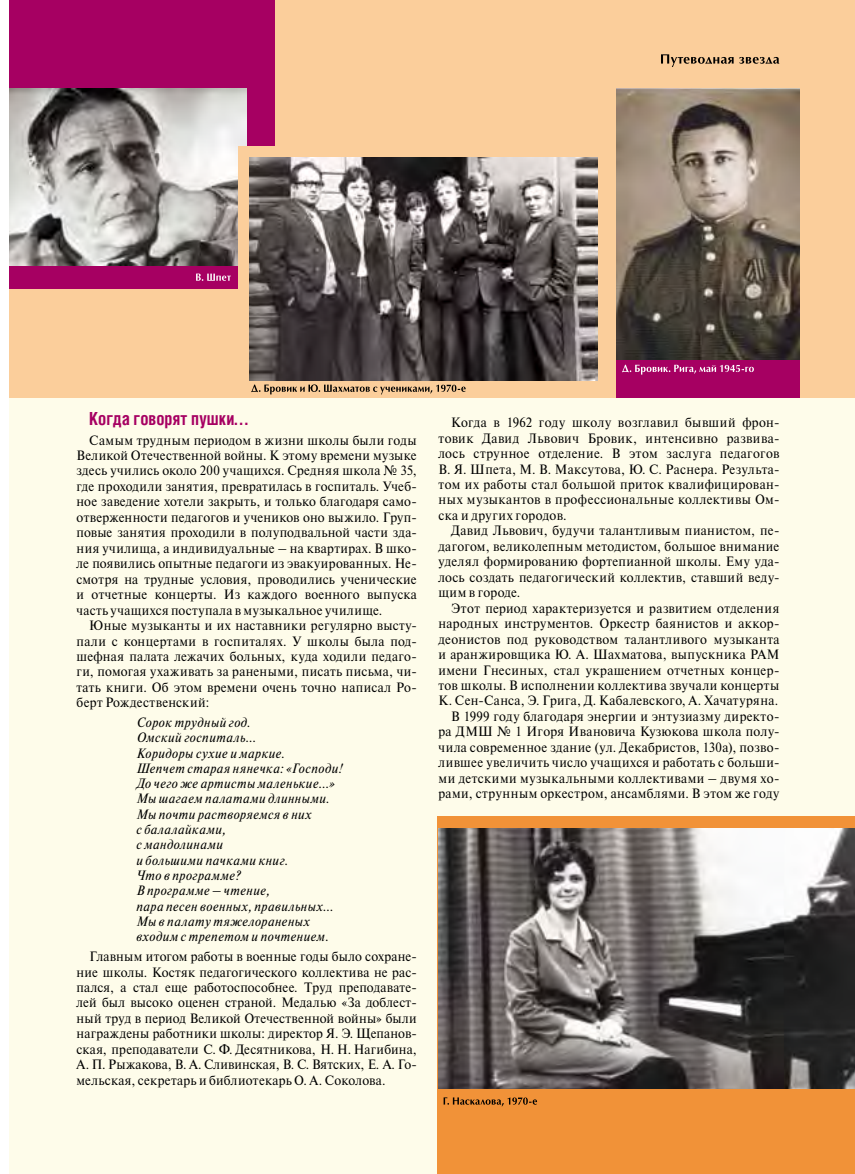
<style>
.page{position:relative;width:855px;height:1174px;background:#fefcea}
.page>*{position:absolute;margin:0;border:0;box-sizing:border-box;transform-origin:0 0}
.t1{font:700 18px "Helios Cond";color:#a60062;scale:.95 1}
.t2{font:12.75px/15.5px "Newton C";letter-spacing:.03em;color:#000;text-align:justify;scale:.95 1}
.t3{font:italic 12.75px/15.3px "Newton C";letter-spacing:.04em;color:#000;scale:.95 1}
</style>
<div class="page">
<div style="left:437px;top:816px;width:418px;height:358px;background:#f19238"></div>
<div style="left:3px;top:0;width:852px;height:397px;background:#fbce9b"></div>
<div style="left:617px;top:347px;width:183px;height:50px;background:#a60062"></div>
<div style="left:0;top:0;width:274px;height:289px;background:#a60062"></div>
<img style="left:617px;top:88px;width:183px;height:271px">
<img style="left:439px;top:828px;width:416px;height:261px">
<img style="left:9px;top:88px;width:238px;height:177px">
<div style="left:238px;top:146px;width:320px;height:201px;background:#fbce9b"></div>
<img style="left:250px;top:158px;width:348px;height:222px">
<svg style="left:661px;top:54px;width:118px;height:13px"></svg>
<svg style="left:443px;top:1097px;width:94px;height:9px"></svg>
<svg style="left:196px;top:273px;width:35px;height:8px"></svg>
<svg style="left:251px;top:384px;width:215px;height:10px"></svg>
<svg style="left:622px;top:365px;width:132px;height:10px"></svg>
<div style="left:0;top:0;width:9px;height:1174px;background:#fff"></div>
<h1 class="t1" style="left:89px;top:408px;width:169px">Когда говорят пушки…</h1>
<p class="t2" style="left:77px;top:432px;width:360px;text-indent:13px">Самым трудным периодом в жизни школы были годы Великой Отечественной войны. К этому времени музыке здесь учились около 200 учащихся. Средняя школа № 35, где проходили занятия, превратилась в госпиталь. Учеб&shy;ное заведение хотели закрыть, и только благодаря само&shy;отверженности педагогов и учеников оно выжило. Груп&shy;повые занятия проходили в полуподвальной части зда&shy;ния училища, а индивидуальные – на квартирах. В шко&shy;ле появились опытные педагоги из эвакуированных. Не&shy;смотря на трудные условия, проводились ученические и отчетные концерты. Из каждого военного выпуска часть учащихся поступала в музыкальное училище.</p>
<p class="t2" style="left:77px;top:618px;width:360px;text-indent:13px">Юные музыканты и их наставники регулярно высту&shy;пали с концертами в госпиталях. У школы была под&shy;шефная палата лежачих больных, куда ходили педаго&shy;ги, помогая ухаживать за ранеными, писать письма, чи&shy;тать книги. Об этом времени очень точно написал Ро&shy;берт Рождественский:</p>
<p class="t3" style="left:136px;top:714px;width:218px">Сорок трудный год.<br>Омский госпиталь…<br>Коридоры сухие и маркие.<br>Шепчет старая нянечка: «Господи!<br>До чего же артисты маленькие…»<br>Мы шагаем палатами длинными.<br>Мы почти растворяемся в них<br>с балалайками,<br>с мандолинами<br>и большими пачками книг.<br>Что в программе?<br>В программе – чтение,<br>пара песен военных, правильных…<br>Мы в палату тяжелораненых входим с трепетом и почтением.</p>
<p class="t2" style="left:77px;top:948px;width:360px;text-indent:13px">Главным итогом работы в военные годы было сохране&shy;ние школы. Костяк педагогического коллектива не рас&shy;пался, а стал еще работоспособнее. Труд преподавате&shy;лей был высоко оценен страной. Медалью «За доблест&shy;ный труд в период Великой Отечественной войны» были награждены работники школы: директор Я. Э. Щепанов&shy;ская, преподаватели С. Ф. Десятникова, Н. Н. Нагибина, А. П. Рыжакова, В. А. Сливинская, В. С. Вятских, Е. А. Го&shy;мельская, секретарь и библиотекарь О. А. Соколова.</p>
<p class="t2" style="left:438px;top:415px;width:360px;text-indent:13px">Когда в 1962 году школу возглавил бывший фрон&shy;товик Давид Львович Бровик, интенсивно развива&shy;лось струнное отделение. В этом заслуга педагогов В. Я. Шпета, М. В. Максутова, Ю. С. Раснера. Результа&shy;том их работы стал большой приток квалифицирован&shy;ных музыкантов в профессиональные коллективы Ом&shy;ска и других городов.</p>
<p class="t2" style="left:438px;top:523px;width:360px;text-indent:13px">Давид Львович, будучи талантливым пианистом, пе&shy;дагогом, великолепным методистом, большое внимание уделял формированию фортепианной школы. Ему уда&shy;лось создать педагогический коллектив, ставший веду&shy;щим в городе.</p>
<p class="t2" style="left:438px;top:600px;width:360px;text-align:right">Этот период характеризуется и развитием отделения народных инструментов. Оркестр баянистов и аккор&shy;деонистов под руководством талантливого музыканта и аранжировщика Ю. А. Шахматова, выпускника РАМ имени Гнесиных, стал украшением отчетных концер&shy;тов школы. В исполнении коллектива звучали концерты К. Сен-Санса, Э. Грига, Д. Кабалевского, А. Хачатуряна.<br>В 1999 году благодаря энергии и энтузиазму директо&shy;ра ДМШ № 1 Игоря Ивановича Кузюкова школа полу&shy;чила современное здание (ул. Декабристов, 130а), позво&shy;лившее увеличить число учащихся и работать с больши&shy;ми детскими музыкальными коллективами – двумя хо&shy;рами, струнным оркестром, ансамблями. В этом же году</p>
</div>
